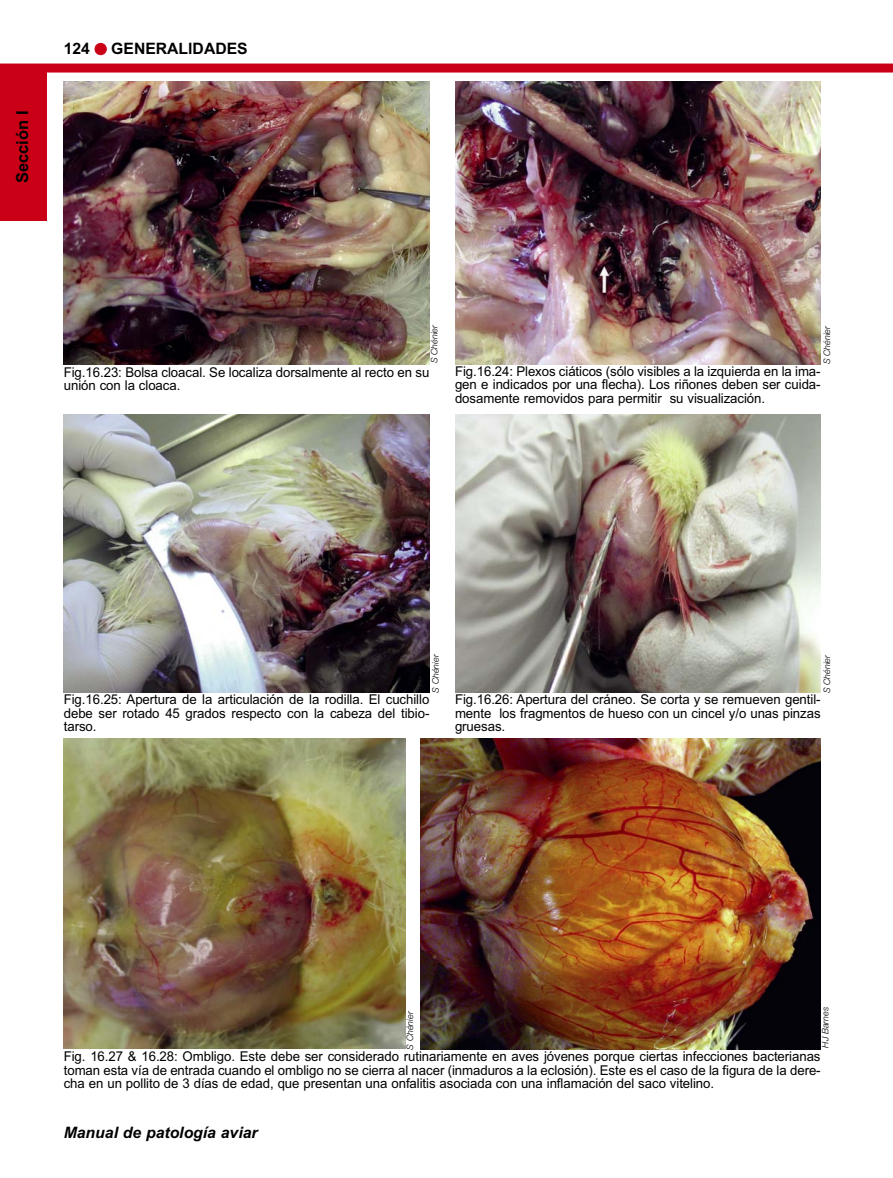
<style>
.page{position:relative;width:893px;height:1178px;background:#fff}
.page>*{position:absolute;margin:0;border:0;box-sizing:border-box;transform-origin:0 0}
.t1{font:700 16.5px "Arial";color:#000}
.t2{font:italic 700 15.75px "Arial";color:#000}
.t3{font:700 15.75px "Arial";color:#000}
.t4{font:13.5px/13.5px "Arial";letter-spacing:-.005em;color:#000;text-align:justify}
.t5{font:italic 300 9px "Helvetica Neue";color:#000}
.s1{color:#ca0016}
</style>
<div class="page">
<div style="left:0;top:64px;width:893px;height:9px;background:#ca0016"></div>
<div style="left:0;top:72px;width:47px;height:149px;background:#ca0016"></div>
<img style="left:64px;top:82px;width:365px;height:282px">
<img style="left:455px;top:82px;width:366px;height:282px">
<img style="left:64px;top:414px;width:365px;height:278px">
<img style="left:455px;top:414px;width:366px;height:278px">
<img style="left:64px;top:738px;width:341px;height:311px">
<img style="left:421px;top:738px;width:400px;height:311px">
<p class="t1" style="left:13px;top:183px;width:74px;rotate:-90deg">Sección I</p>
<p class="t3" style="left:64px;top:40px;width:185px">124 <span class="s1">●</span> GENERALlDADES</p>
<p class="t5" style="left:431px;top:363px;width:40px;rotate:-90deg">S Chénier</p>
<p class="t5" style="left:824px;top:364px;width:40px;rotate:-90deg">S Chénier</p>
<p class="t4" style="left:64px;top:366px;width:367px">Fig.16.23: Bolsa cloacal. Se localiza dorsalmente al recto en su unión con la cloaca.</p>
<p class="t4" style="left:455px;top:365px;width:367px">Fig.16.24: Plexos ciáticos (sólo visibles a la izquierda en la ima&shy;gen e indicados por una flecha). Los riñones deben ser cuida&shy;dosamente removidos para permitir su visualización.</p>
<p class="t5" style="left:432px;top:692px;width:40px;rotate:-90deg">S Chénier</p>
<p class="t5" style="left:824px;top:693px;width:40px;rotate:-90deg">S Chénier</p>
<p class="t4" style="left:64px;top:694px;width:367px">Fig.16.25: Apertura de la articulación de la rodilla. El cuchillo debe ser rotado 45 grados respecto con la cabeza del tibio&shy;tarso.</p>
<p class="t4" style="left:455px;top:694px;width:367px">Fig.16.26: Apertura del cráneo. Se corta y se remueven gentil&shy;mente los fragmentos de hueso con un cincel y/o unas pinzas gruesas.</p>
<p class="t5" style="left:407px;top:1049px;width:40px;rotate:-90deg">S Chénier</p>
<p class="t5" style="left:822px;top:1047px;width:42px;rotate:-90deg">HJ Barnes</p>
<p class="t4" style="left:64px;top:1051px;width:758px">Fig. 16.27 &amp; 16.28: Ombligo. Este debe ser considerado rutinariamente en aves jóvenes porque ciertas infecciones bacterianas toman esta vía de entrada cuando el ombligo no se cierra al nacer (inmaduros a la eclosión). Este es el caso de la figura de la dere&shy;cha en un pollito de 3 días de edad, que presentan una onfalitis asociada con una inflamación del saco vitelino.</p>
<p class="t2" style="left:64px;top:1127px;width:195px">Manual de patología aviar</p>
</div>
